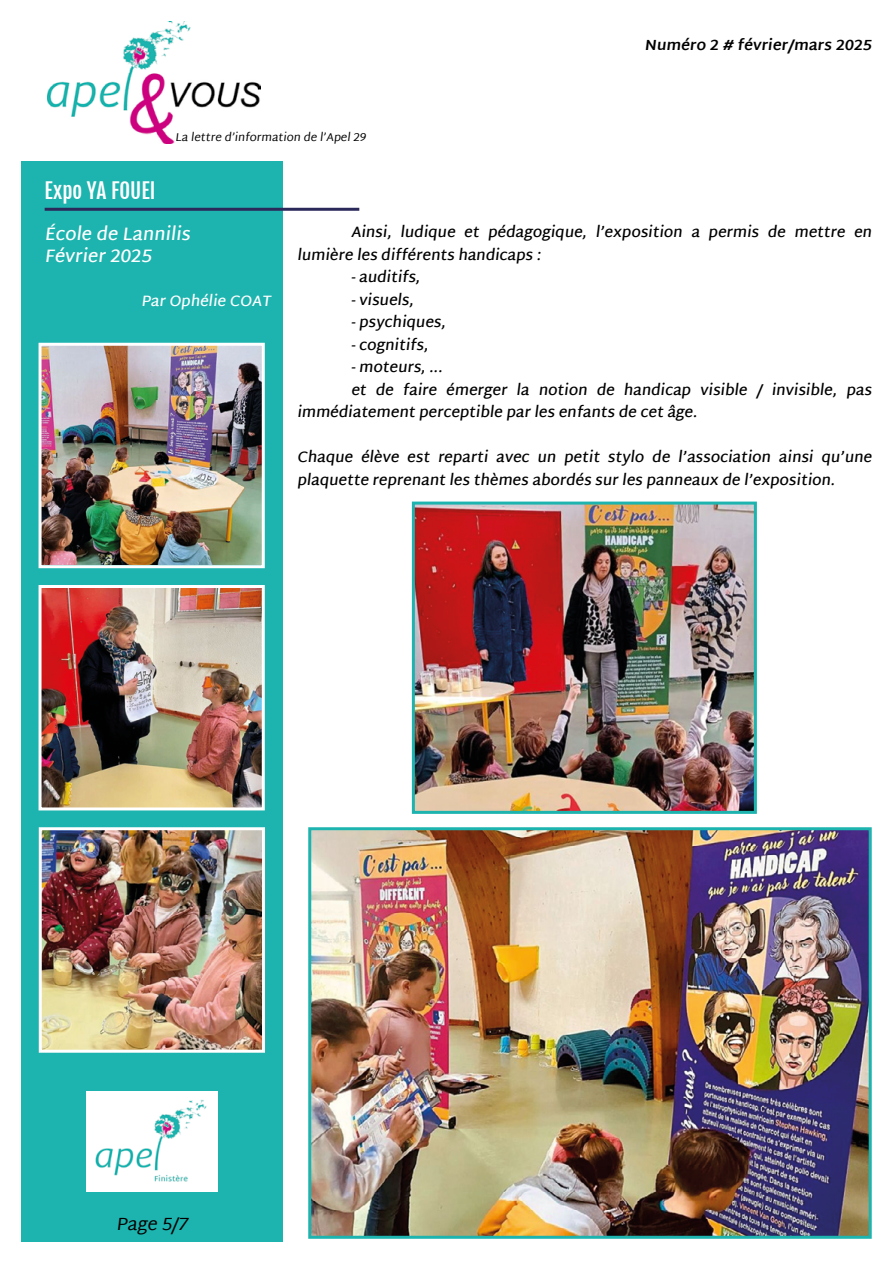
<style>
.page{position:relative;width:893px;height:1263px;background:#fff}
.page>*{position:absolute;margin:0;border:0;box-sizing:border-box;transform-origin:0 0}
.t1{font:21px "Fjalla One";color:#fff}
.t2{font:600 18px/21.6px "Martel Sans";color:#fff}
.t3{font:18px "Martel Sans";color:#000}
.t4{font:600 15px/22.5px "Martel Sans";color:#000}
.t5{font:700 15px "Martel Sans";color:#000}
.t6{font:600 15px "Martel Sans";color:#fff}
.t7{font:11.55px "Martel Sans";color:#000}
</style>
<div class="page">
<img style="left:48px;top:21px;width:212px;height:123px">
<div style="left:21px;top:162px;width:262px;height:1080px;background:#1db3ae"></div>
<hr style="left:45px;top:208px;width:314px;height:3px;background:#2b295a">
<img style="left:416px;top:506px;width:337px;height:304px">
<div style="left:412px;top:502px;width:345px;height:312px;border:3px solid #1db3ae"></div>
<img style="left:43px;top:831px;width:218px;height:218px">
<div style="left:39px;top:827px;width:226px;height:226px;border:3px solid #fff"></div>
<img style="left:86px;top:1092px;width:131px;height:100px">
<img style="left:43px;top:347px;width:218px;height:217px">
<div style="left:39px;top:343px;width:226px;height:225px;border:3px solid #fff"></div>
<img style="left:43px;top:589px;width:218px;height:217px">
<div style="left:39px;top:585px;width:226px;height:225px;border:3px solid #fff"></div>
<img style="left:312px;top:831px;width:556px;height:404px">
<div style="left:308px;top:827px;width:564px;height:412px;border:3px solid #1db3ae"></div>
<p class="t7" style="left:175px;top:130px;width:194px">La lettre d’information de l’Apel29</p>
<p class="t5" style="left:644px;top:36px;width:232px">Numéro 2 # février/mars 2025</p>
<h1 class="t1" style="left:45px;top:178px;width:112px">Expo YA FOUEI</h1>
<p class="t2" style="left:45px;top:223px;width:151px">École de Lannilis<br>Février 2025</p>
<p class="t6" style="left:141px;top:292px;width:134px">Par Ophélie COAT</p>
<p class="t4" style="left:351px;top:221px;width:525px">Ainsi, ludique et pédagogique, l’exposition a permis de mettre en</p>
<p class="t4" style="left:297px;top:243px;width:248px">lumière les différents handicaps :</p>
<p class="t4" style="left:351px;top:266px;width:74px">-auditifs,</p>
<p class="t4" style="left:351px;top:288px;width:67px">-visuels,</p>
<p class="t4" style="left:351px;top:311px;width:99px">-psychiques,</p>
<p class="t4" style="left:351px;top:333px;width:82px">-cognitifs,</p>
<p class="t4" style="left:351px;top:356px;width:96px">-moteurs,...</p>
<p class="t4" style="left:351px;top:378px;width:525px">et de faire émerger la notion de handicap visible / invisible, pas</p>
<p class="t4" style="left:297px;top:401px;width:405px">immédiatement perceptible par les enfants de cet âge.</p>
<p class="t4" style="left:297px;top:446px;width:579px">Chaque élève est reparti avec un petit stylo de l’association ainsi qu’une plaquette reprenant les thèmes abordés sur les panneaux de l’exposition.</p>
<p class="t3" style="left:116px;top:1213px;width:77px">Page 5/7</p>
</div>
